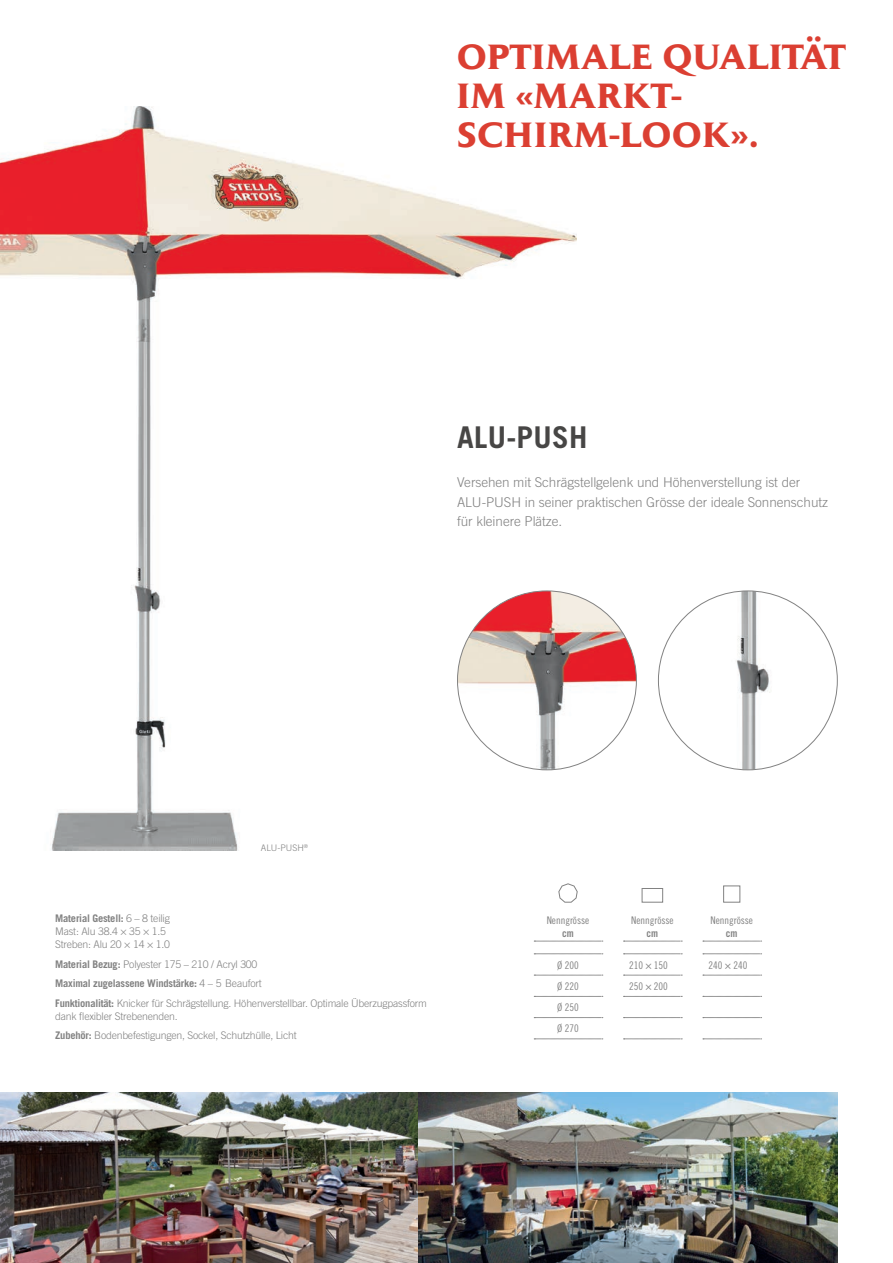
<style>
.page{position:relative;width:893px;height:1263px;background:#fff}
.page>*{position:absolute;margin:0;border:0;box-sizing:border-box;transform-origin:0 0}
.P_Name_20_22{font:700 34.5px "Daily News";letter-spacing:.03em;color:#db3f32}
.P_Name_20_22-2{font:700 34.5px "Daily News";letter-spacing:.01em;color:#db3f32}
.P_Name_20_22-3{font:700 30px "Trade Gothic";letter-spacing:.01em;color:#474645}
.P_Name_20_22-4{font:300 13.5px/19.5px "Trade Gothic";letter-spacing:-.005em;color:#828282}
.P_ListenAufzählung_7{font:300 10.5px/13px "Trade Gothic";letter-spacing:-.02em;color:#828282}
.P_ListenAufzählung_7-2{font:700 10.5px "Trade Gothic";letter-spacing:-.02em;color:#828282}
.Tabelle_7_8_4_Tabula{font:10.5px "Trade Gothic Cond Eighteen";color:#828282}
.Tabelle_7_8_4{font:10.5px "Trade Gothic Cond Eighteen";color:#828282}
.Tabelle_7_8_4-2{font:10.5px "Trade Gothic Bold Cond Twenty";color:#828282}
.P_Patent_6_7{font:300 9px "Trade Gothic";color:#828282}
.s1{font-weight:300}
.s2{font-weight:700}
</style>
<div class="page">
<img style="left:0;top:106px;width:577px;height:744px">
<img style="left:457px;top:591px;width:179px;height:179px;border-radius:89px">
<img style="left:658px;top:591px;width:179px;height:179px;border-radius:89px">
<img style="left:0;top:1093px;width:838px;height:170px">
<svg style="left:534px;top:953px;width:69px;height:1px"></svg>
<svg style="left:623px;top:953px;width:59px;height:1px"></svg>
<svg style="left:623px;top:975px;width:59px;height:1px"></svg>
<svg style="left:703px;top:941px;width:59px;height:1px"></svg>
<svg style="left:623px;top:941px;width:59px;height:1px"></svg>
<svg style="left:534px;top:941px;width:69px;height:1px"></svg>
<svg style="left:534px;top:1039px;width:69px;height:1px"></svg>
<svg style="left:534px;top:975px;width:69px;height:1px"></svg>
<svg style="left:534px;top:1017px;width:69px;height:1px"></svg>
<svg style="left:534px;top:996px;width:69px;height:1px"></svg>
<svg style="left:703px;top:953px;width:59px;height:1px"></svg>
<svg style="left:703px;top:975px;width:59px;height:1px"></svg>
<svg style="left:623px;top:1039px;width:59px;height:1px"></svg>
<svg style="left:623px;top:996px;width:59px;height:1px"></svg>
<svg style="left:623px;top:1017px;width:59px;height:1px"></svg>
<svg style="left:703px;top:996px;width:59px;height:1px"></svg>
<svg style="left:703px;top:1017px;width:59px;height:1px"></svg>
<svg style="left:703px;top:1039px;width:59px;height:1px"></svg>
<svg style="left:558px;top:883px;width:20px;height:20px"></svg>
<div style="left:642px;top:888px;width:21px;height:14px;border:1px solid #828282"></div>
<div style="left:723px;top:885px;width:17px;height:17px;border:1px solid #828282"></div>
<p class="P_Name_20_22-2" style="left:457px;top:36px;width:390px">OPTIMALE QUALITÄT</p>
<p class="P_Name_20_22" style="left:457px;top:75px;width:227px">IM «MARKT-</p>
<p class="P_Name_20_22" style="left:457px;top:114px;width:303px">SCHIRM-LOOK».</p>
<p class="P_Name_20_22-3" style="left:457px;top:419px;width:132px">ALU-PUSH</p>
<p class="P_Name_20_22-4" style="left:457px;top:473px;width:372px">Versehen mit Schrägstellgelenk und Höhenverstellung ist der<br>ALU-PUSH in seiner praktischen Grösse der ideale Sonnenschutz für kleinere Plätze.</p>
<p class="P_Patent_6_7" style="left:261px;top:842px;width:49px">ALU-PUSH<sup>®</sup></p>
<p class="P_ListenAufzählung_7-2" style="left:55px;top:912px;width:116px">Material Gestell: <span class="s1">6 – 8 teilig</span></p>
<p class="P_ListenAufzählung_7" style="left:55px;top:925px;width:112px">Mast: Alu 38.4 × 35 × 1.5</p>
<p class="P_ListenAufzählung_7" style="left:55px;top:938px;width:116px">Streben: Alu 20 × 14 × 1.0</p>
<p class="P_ListenAufzählung_7" style="left:55px;top:957px;width:204px"><span class="s2">Material Bezug:</span> Polyester 175 – 210 / Acryl 300</p>
<p class="P_ListenAufzählung_7-2" style="left:55px;top:977px;width:208px">Maximal zugelassene Windstärke: <span class="s1">4 – 5 Beaufort</span></p>
<p class="P_ListenAufzählung_7" style="left:55px;top:996px;width:373px"><span class="s2">Funktionalität:</span> Knicker für Schrägstellung. Höhenverstellbar. Optimale Überzugpassform dank flexibler Strebenenden.</p>
<p class="P_ListenAufzählung_7" style="left:55px;top:1029px;width:243px"><span class="s2">Zubehör:</span> Bodenbefestigungen, Sockel, Schutzhülle, Licht</p>
<p class="Tabelle_7_8_4" style="left:547px;top:914px;width:44px">Nenngrösse</p>
<p class="Tabelle_7_8_4-2" style="left:562px;top:926px;width:13px">cm</p>
<p class="Tabelle_7_8_4" style="left:631px;top:914px;width:44px">Nenngrösse</p>
<p class="Tabelle_7_8_4-2" style="left:646px;top:926px;width:13px">cm</p>
<p class="Tabelle_7_8_4" style="left:710px;top:914px;width:44px">Nenngrösse</p>
<p class="Tabelle_7_8_4-2" style="left:726px;top:926px;width:13px">cm</p>
<p class="Tabelle_7_8_4_Tabula" style="left:557px;top:958px;width:23px">Ø 200</p>
<p class="Tabelle_7_8_4_Tabula" style="left:629px;top:958px;width:40px">210 × 150</p>
<p class="Tabelle_7_8_4_Tabula" style="left:708px;top:958px;width:40px">240 × 240</p>
<p class="Tabelle_7_8_4_Tabula" style="left:557px;top:980px;width:23px">Ø 220</p>
<p class="Tabelle_7_8_4_Tabula" style="left:629px;top:980px;width:40px">250 × 200</p>
<p class="Tabelle_7_8_4_Tabula" style="left:557px;top:1001px;width:23px">Ø 250</p>
<p class="Tabelle_7_8_4_Tabula" style="left:557px;top:1022px;width:23px">Ø 270</p>
</div>
